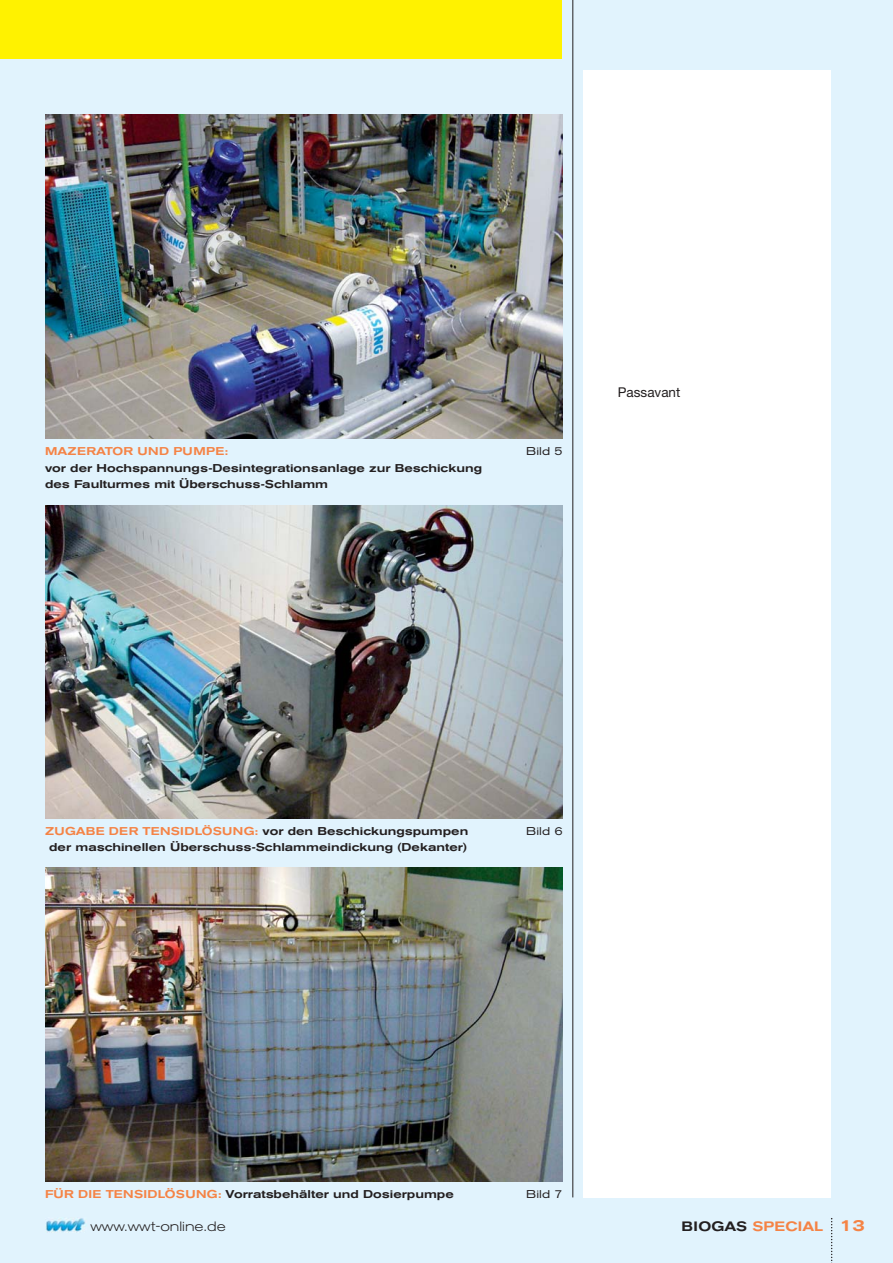
<style>
.page{position:relative;width:893px;height:1263px;background:#fff}
.page>*{position:absolute;margin:0;border:0;box-sizing:border-box;transform-origin:0 0}
.t1{font:300 expanded 13.5px "Akzidenz Grotesk BE";color:#231f20}
.t2{font:500 expanded 13.5px "Akzidenz Grotesk BE";letter-spacing:.02em;color:#f58345}
.t3{font:13.5px "Helvetica Neue";color:#231f20}
.t4{font:500 expanded 11.25px/16.5px "Akzidenz Grotesk BE";color:#231f20}
.t5{font:500 expanded 11.25px "Akzidenz Grotesk BE";letter-spacing:.02em;color:#f58345}
.t6{font:expanded 11.25px "Akzidenz Grotesk BE";color:#231f20}
.s1{color:#f58345}
.s2{color:#231f20}
.s3{font-size:16.5px}
</style>
<div class="page">
<img style="left:0;top:0;width:893px;height:1263px">
<p class="t5" style="left:45px;top:445px;width:185px">MAZERATOR UND PUMPE:</p>
<p class="t6" style="left:526px;top:445px;width:38px">Bild 5</p>
<p class="t4" style="left:45px;top:460px;width:439px">vor der Hochspannungs-Desinte gra tionsanlage zur Beschickung des Faulturmes mit Überschuss-Schlamm</p>
<p class="t3" style="left:618px;top:385px;width:64px">Passavant</p>
<p class="t4" style="left:45px;top:823px;width:425px"><span class="s1">ZUGABE DER TENSIDLÖSUNG:</span> vor den Be schickungs pumpen</p>
<p class="t6" style="left:526px;top:824px;width:38px">Bild 6</p>
<p class="t4" style="left:49px;top:839px;width:419px">der ma schi nellen Überschuss-Schlammeindickung (Dekanter)</p>
<p class="t4" style="left:45px;top:1186px;width:410px"><span class="s1">FÜR DIE TENSIDLÖSUNG:</span> Vorratsbehälter und Dosierpumpe</p>
<p class="t6" style="left:526px;top:1187px;width:38px">Bild 7</p>
<p class="t1" style="left:90px;top:1218px;width:137px">www.wwt-online.de</p>
<p class="t2" style="left:681px;top:1218px;width:185px"><span class="s2">BIOGAS</span> SPECIAL <span class="s3">13</span></p>
</div>
